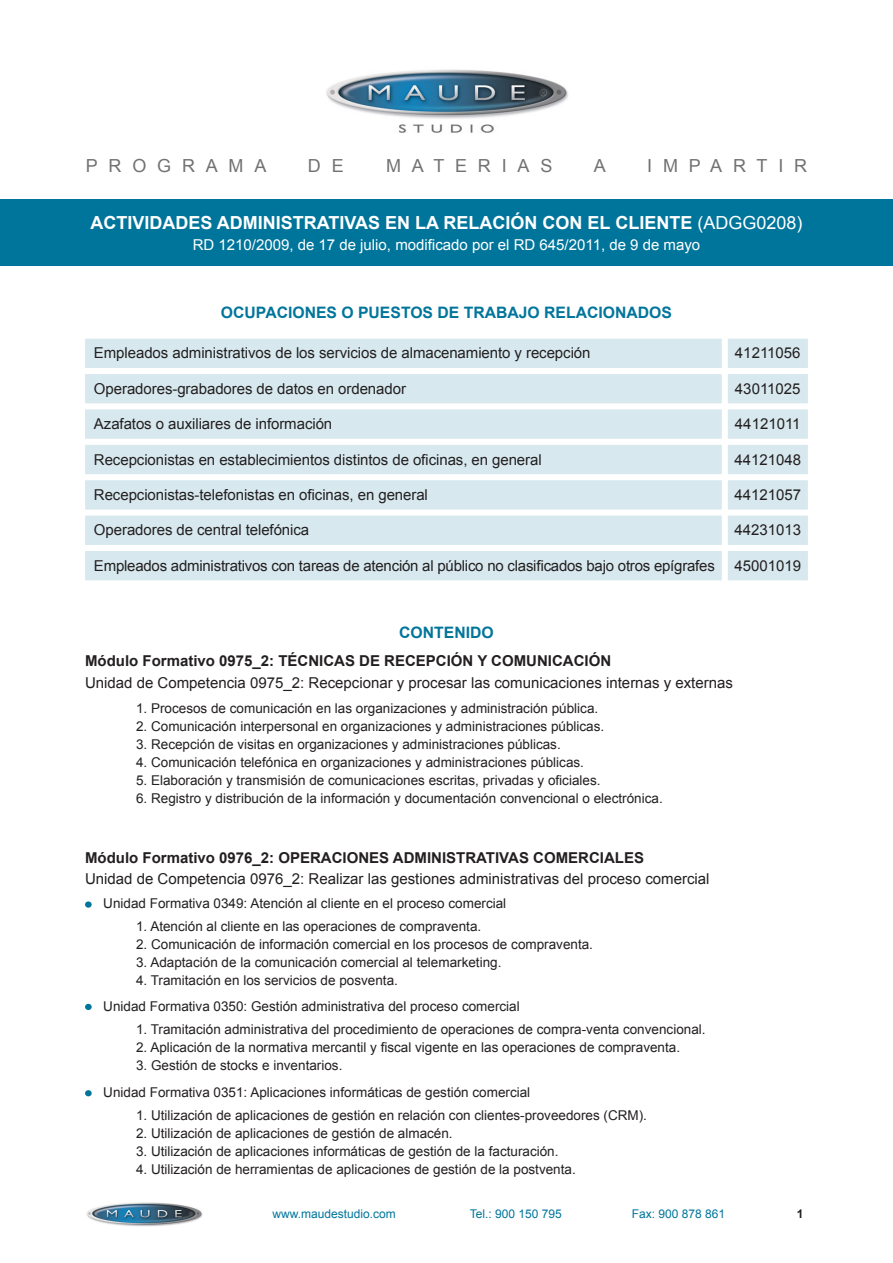
<style>
.page{position:relative;width:893px;height:1263px;background:#fff}
.page>*{position:absolute;margin:0;border:0;box-sizing:border-box;transform-origin:0 0}
.t1{font:700 18px "Arial";color:#fff}
.t2{font:18px "Arial";letter-spacing:.6em;color:#727272}
.t3{font:700 15.75px "Arial";color:#00759b}
.t4{font:15px "Arial";letter-spacing:-.005em;color:#231f20}
.t5{font:700 15px "Arial";color:#231f20}
.t6{font:15px "Arial";color:#fff}
.t7{font:13.5px "Arial";color:#231f20}
.t8{font:12px "Arial";color:#00759b}
.t9{font:700 12px "Arial";color:#231f20}
.s1{font-weight:400}
</style>
<div class="page">
<img style="left:86px;top:1202px;width:117px;height:25px">
<img style="left:326px;top:69px;width:242px;height:64px">
<div style="left:0;top:199px;width:893px;height:67px;background:#00759b"></div>
<div style="left:79px;top:333px;width:649px;height:41px;background:#d7e9ef;border:6px solid #fff"></div>
<div style="left:722px;top:333px;width:92px;height:41px;background:#d7e9ef;border:6px solid #fff"></div>
<div style="left:79px;top:368px;width:649px;height:41px;background:#d7e9ef;border:6px solid #fff"></div>
<div style="left:79px;top:474px;width:649px;height:42px;background:#d7e9ef;border:6px solid #fff"></div>
<div style="left:722px;top:368px;width:92px;height:41px;background:#d7e9ef;border:6px solid #fff"></div>
<div style="left:722px;top:474px;width:92px;height:42px;background:#d7e9ef;border:6px solid #fff"></div>
<div style="left:79px;top:403px;width:649px;height:42px;background:#d7e9ef;border:6px solid #fff"></div>
<div style="left:79px;top:510px;width:649px;height:41px;background:#d7e9ef;border:6px solid #fff"></div>
<div style="left:722px;top:403px;width:92px;height:42px;background:#d7e9ef;border:6px solid #fff"></div>
<div style="left:722px;top:510px;width:92px;height:41px;background:#d7e9ef;border:6px solid #fff"></div>
<div style="left:79px;top:439px;width:649px;height:41px;background:#d7e9ef;border:6px solid #fff"></div>
<div style="left:79px;top:545px;width:649px;height:41px;background:#d7e9ef;border:6px solid #fff"></div>
<div style="left:722px;top:439px;width:92px;height:41px;background:#d7e9ef;border:6px solid #fff"></div>
<div style="left:722px;top:545px;width:92px;height:41px;background:#d7e9ef;border:6px solid #fff"></div>
<div style="left:85px;top:901px;width:7px;height:7px;background:#00759b;border-radius:50%"></div>
<div style="left:85px;top:1004px;width:7px;height:6px;background:#00759b;border-radius:50%"></div>
<div style="left:85px;top:1090px;width:7px;height:6px;background:#00759b;border-radius:50%"></div>
<p class="t2" style="left:86px;top:153px;width:182px">PROGRAMA</p>
<p class="t2" style="left:308px;top:153px;width:37px">D E</p>
<p class="t2" style="left:386px;top:153px;width:168px">MATERIAS</p>
<p class="t2" style="left:594px;top:153px;width:14px">A</p>
<p class="t2" style="left:647px;top:153px;width:161px">IMPARTIR</p>
<p class="t1" style="left:91px;top:210px;width:713px">ACTIVIDADES ADMINISTRATIVAS EN LA RELACIÓN CON EL CLIENTE <span class="s1">(ADGG0208)</span></p>
<p class="t6" style="left:193px;top:235px;width:509px">RD 1210/2009, de 17 de julio, modificado por el RD 645/2011, de 9 de mayo</p>
<p class="t3" style="left:221px;top:302px;width:452px">OCUPACIONES O PUESTOS DE TRABAJO RELACIONADOS</p>
<p class="t4" style="left:94px;top:343px;width:498px">Empleados administrativos de los servicios de almacenamiento y recepción</p>
<p class="t4" style="left:735px;top:343px;width:67px">41211056</p>
<p class="t4" style="left:735px;top:379px;width:67px">43011025</p>
<p class="t4" style="left:94px;top:379px;width:314px">Operadores-grabadores de datos en ordenador</p>
<p class="t4" style="left:94px;top:414px;width:240px">Azafatos o auxiliares de información</p>
<p class="t4" style="left:735px;top:414px;width:67px">44121011</p>
<p class="t4" style="left:94px;top:449px;width:449px">Recepcionistas en establecimientos distintos de oficinas, en general</p>
<p class="t4" style="left:734px;top:449px;width:68px">44121048</p>
<p class="t4" style="left:94px;top:485px;width:335px">Recepcionistas-telefonistas en oficinas, en general</p>
<p class="t4" style="left:734px;top:485px;width:68px">44121057</p>
<p class="t4" style="left:94px;top:520px;width:217px">Operadores de central telefónica</p>
<p class="t4" style="left:734px;top:520px;width:68px">44231013</p>
<p class="t4" style="left:94px;top:556px;width:622px">Empleados administrativos con tareas de atención al público no clasificados bajo otros epígrafes</p>
<p class="t4" style="left:734px;top:556px;width:68px">45001019</p>
<p class="t3" style="left:399px;top:622px;width:96px">CONTENIDO</p>
<p class="t5" style="left:85px;top:651px;width:528px">Módulo Formativo 0975_2: TÉCNICAS DE RECEPCIÓN Y COMUNICACIÓN</p>
<p class="t7" style="left:136px;top:699px;width:464px">1. Procesos de comunicación en las organizaciones y administración pública.</p>
<p class="t7" style="left:136px;top:717px;width:470px">2. Comunicación interpersonal en organizaciones y administraciones públicas.</p>
<p class="t7" style="left:136px;top:735px;width:426px">3. Recepción de visitas en organizaciones y administraciones públicas.</p>
<p class="t7" style="left:136px;top:753px;width:449px">4. Comunicación telefónica en organizaciones y administraciones públicas.</p>
<p class="t7" style="left:136px;top:771px;width:466px">5. Elaboración y transmisión de comunicaciones escritas, privadas y oficiales.</p>
<p class="t7" style="left:136px;top:789px;width:528px">6. Registro y distribución de la información y documentación convencional o electrónica.</p>
<p class="t4" style="left:85px;top:672px;width:649px">Unidad de Competencia 0975_2: Recepcionar y procesar las comunicaciones internas y externas</p>
<p class="t5" style="left:85px;top:848px;width:560px">Módulo Formativo 0976_2: OPERACIONES ADMINISTRATIVAS COMERCIALES</p>
<p class="t7" style="left:103px;top:895px;width:404px">Unidad Formativa 0349: Atención al cliente en el proceso comercial</p>
<p class="t7" style="left:136px;top:918px;width:347px">1. Atención al cliente en las operaciones de compraventa.</p>
<p class="t7" style="left:136px;top:936px;width:458px">2. Comunicación de información comercial en los procesos de compraventa.</p>
<p class="t7" style="left:136px;top:954px;width:367px">3. Adaptación de la comunicación comercial al telemarketing.</p>
<p class="t7" style="left:136px;top:972px;width:263px">4. Tramitación en los servicios de posventa.</p>
<p class="t7" style="left:103px;top:997px;width:418px">Unidad Formativa 0350: Gestión administrativa del proceso comercial</p>
<p class="t7" style="left:136px;top:1020px;width:571px">1. Tramitación administrativa del procedimiento de operaciones de compra-venta convencional.</p>
<p class="t7" style="left:136px;top:1038px;width:545px">2. Aplicación de la normativa mercantil y fiscal vigente en las operaciones de compraventa.</p>
<p class="t7" style="left:136px;top:1056px;width:208px">3. Gestión de stocks e inventarios.</p>
<p class="t7" style="left:103px;top:1083px;width:428px">Unidad Formativa 0351: Aplicaciones informáticas de gestión comercial</p>
<p class="t7" style="left:136px;top:1106px;width:512px">1. Utilización de aplicaciones de gestión en relación con clientes-proveedores (CRM).</p>
<p class="t7" style="left:136px;top:1124px;width:318px">2. Utilización de aplicaciones de gestión de almacén.</p>
<p class="t7" style="left:136px;top:1142px;width:424px">3. Utilización de aplicaciones informáticas de gestión de la facturación.</p>
<p class="t7" style="left:136px;top:1160px;width:441px">4. Utilización de herramientas de aplicaciones de gestión de la postventa.</p>
<p class="t4" style="left:85px;top:869px;width:626px">Unidad de Competencia 0976_2: Realizar las gestiones administrativas del proceso comercial</p>
<p class="t8" style="left:273px;top:1206px;width:125px">www.maudestudio.com</p>
<p class="t8" style="left:470px;top:1206px;width:94px">Tel.: 900 150 795</p>
<p class="t8" style="left:632px;top:1206px;width:95px">Fax: 900 878 861</p>
<p class="t9" style="left:797px;top:1205px;width:8px">1</p>
</div>
